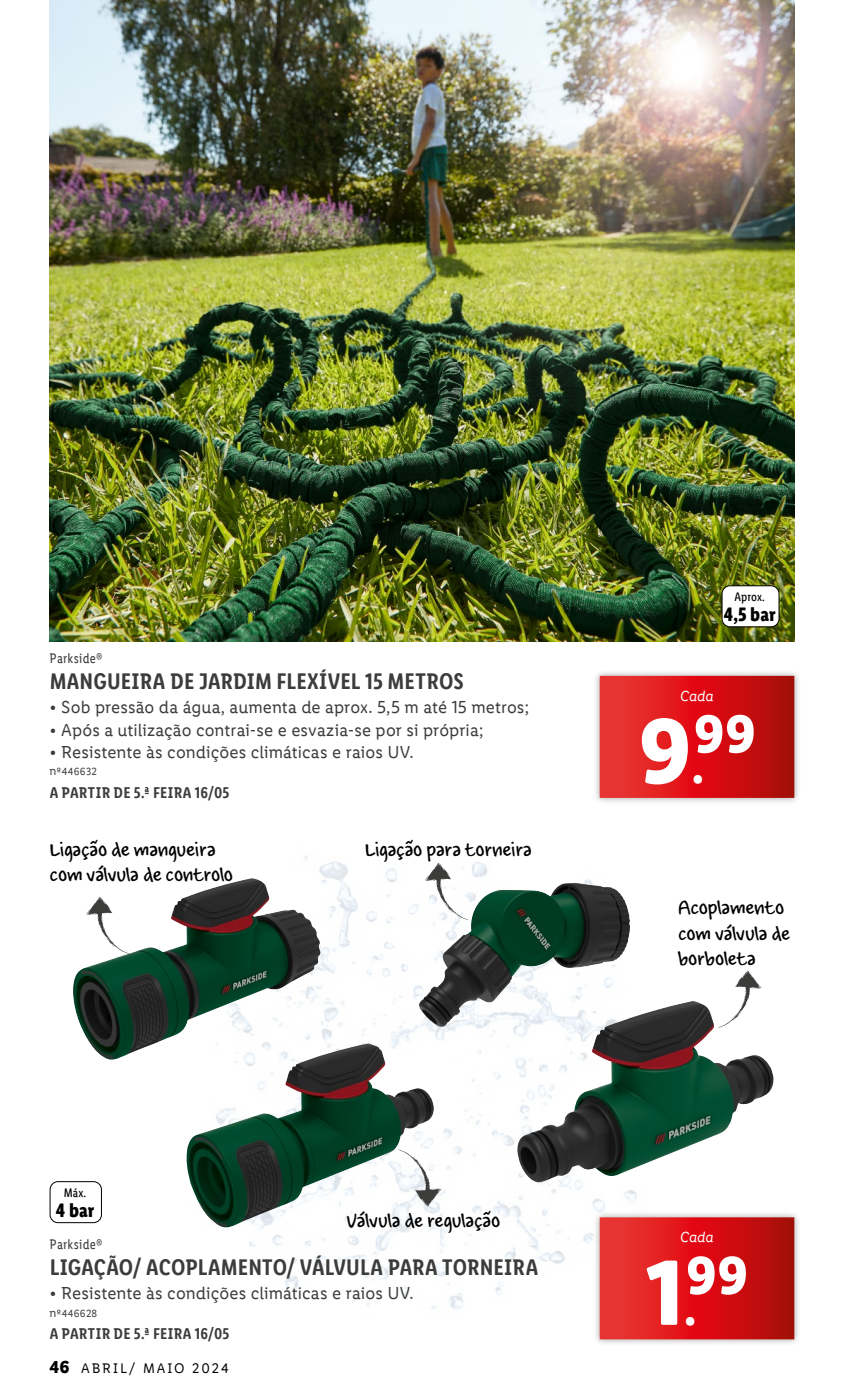
<style>
.page{position:relative;width:844px;height:1389px;background:#fff}
.page>*{position:absolute;margin:0;border:0;box-sizing:border-box;transform-origin:0 0}
.t1{font:700 93.1px "Lidl Font Pro";color:#fff}
.t2{font:700 54.07px "Lidl Font Pro";color:#fff}
.t3{font:600 22.75px "Lidl Font Cond Pro";letter-spacing:.005em;color:#3c3c3b}
.t4{font:21px/25.2px "Louisville Script";color:#000}
.t5{font:700 19.6px "Lidl Font Cond Pro";color:#000}
.t6{font:17.5px "Lidl Font Pro";letter-spacing:.005em;color:#3c3c3b}
.t7{font:600 15.75px "Lidl Font Cond Pro";letter-spacing:.02em;color:#3c3c3b}
.t8{font:italic 14.7px "Lidl Font Pro";letter-spacing:-.005em;color:#fff}
.t9{font:14px "Lidl Font Cond Pro";letter-spacing:.02em;color:#3c3c3b}
.t10{font:14px "Lidl Font Pro";letter-spacing:.14em;color:#000}
.t11{font:12.6px "Lidl Font Cond Pro";color:#000}
.t12{font:10.5px "Lidl Font Pro";letter-spacing:.025em;color:#3c3c3b}
.s1{font-size:12.25px}
.s2{font-weight:700;font-size:17.5px}
.s3{font-size:46.55px}
</style>
<div class="page">
<div style="left:593px;top:669px;width:207px;height:135px;background:#000;opacity:.15"></div>
<svg style="left:599px;top:676px;width:195px;height:122px;background:#d51b1c"></svg>
<img style="left:50px;top:0;width:744px;height:641px">
<div style="left:721px;top:586px;width:57px;height:41px;background:#fff;border-radius:8px"></div>
<div style="left:721px;top:585px;width:58px;height:42px;border:1px solid #000;border-radius:8px"></div>
<img style="left:223px;top:855px;width:414px;height:454px">
<img style="left:517px;top:1001px;width:256px;height:181px">
<div style="left:592px;top:1210px;width:209px;height:137px;background:#fff"></div>
<div style="left:593px;top:1211px;width:207px;height:135px;background:#000;opacity:.15"></div>
<svg style="left:599px;top:1217px;width:195px;height:122px;background:#d51b1d"></svg>
<img style="left:73px;top:878px;width:248px;height:182px">
<img style="left:186px;top:1044px;width:248px;height:183px">
<img style="left:419px;top:883px;width:211px;height:145px">
<div style="left:50px;top:1181px;width:52px;height:42px;border:1px solid #000;border-radius:8px"></div>
<svg style="left:86px;top:897px;width:44px;height:57px"></svg>
<svg style="left:425px;top:863px;width:43px;height:57px"></svg>
<svg style="left:717px;top:970px;width:44px;height:58px"></svg>
<svg style="left:397px;top:1149px;width:44px;height:58px"></svg>
<p class="t9" style="left:50px;top:650px;width:54px">Parkside®</p>
<h3 class="t3" style="left:50px;top:668px;width:415px">MANGUEIRA DE JARDIM FLEXÍVEL 15 METROS</h3>
<p class="t6" style="left:50px;top:698px;width:481px">• Sob pressão da água, aumenta de aprox. 5,5 m até 15 metros;</p>
<p class="t6" style="left:50px;top:720px;width:435px">• Após a utilização contrai-se e esvazia-se por si própria;</p>
<p class="t6" style="left:50px;top:742px;width:365px">• Resistente às condições climáticas e raios UV.</p>
<p class="t12" style="left:50px;top:766px;width:49px"><span class="s1">n</span>º446632</p>
<p class="t7" style="left:50px;top:783px;width:181px">A PARTIR DE 5.ª FEIRA 16/05</p>
<p class="t4" style="left:50px;top:837px;width:185px">Ligação de mangueira com válvula de controlo</p>
<p class="t4" style="left:364px;top:837px;width:169px">Ligação para torneira</p>
<p class="t11" style="left:64px;top:1186px;width:24px">Máx.</p>
<p class="t5" style="left:56px;top:1198px;width:40px">4 bar</p>
<p class="t4" style="left:346px;top:1208px;width:155px">Válvula de regulação</p>
<p class="t9" style="left:50px;top:1236px;width:54px">Parkside®</p>
<h3 class="t3" style="left:50px;top:1254px;width:490px">LIGAÇÃO/ ACOPLAMENTO/ VÁLVULA PARA TORNEIRA</h3>
<p class="t6" style="left:50px;top:1284px;width:365px">• Resistente às condições climáticas e raios UV.</p>
<p class="t12" style="left:50px;top:1308px;width:49px"><span class="s1">n</span>º446628</p>
<p class="t7" style="left:50px;top:1325px;width:181px">A PARTIR DE 5.ª FEIRA 16/05</p>
<p class="t10" style="left:50px;top:1360px;width:180px"><span class="s2">46</span> ABRIL/ MAIO 2024</p>
<p class="t11" style="left:734px;top:590px;width:32px">Aprox.</p>
<p class="t5" style="left:723px;top:602px;width:53px">4,5 bar</p>
<p class="t8" style="left:680px;top:687px;width:35px">Cada</p>
<h1 class="t1" style="left:637px;top:694px;width:68px">9<span class="s3">.</span></h1>
<h2 class="t2" style="left:693px;top:701px;width:64px">99</h2>
<p class="t4" style="left:678px;top:895px;width:113px">Acoplamento com válvula de borboleta</p>
<p class="t8" style="left:680px;top:1229px;width:35px">Cada</p>
<h1 class="t1" style="left:645px;top:1236px;width:52px">1<span class="s3">.</span></h1>
<h2 class="t2" style="left:685px;top:1242px;width:64px">99</h2>
</div>
